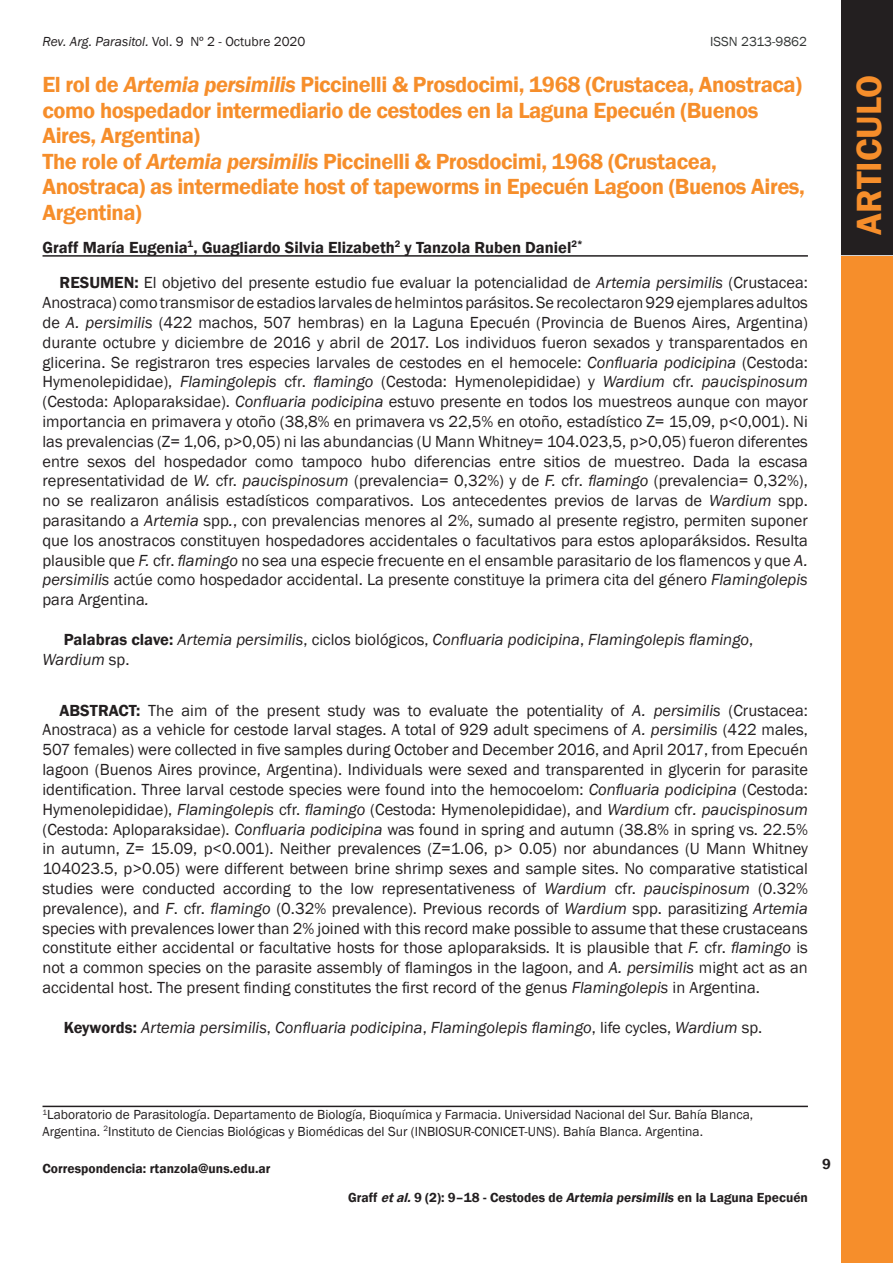
<style>
.page{position:relative;width:893px;height:1263px;background:#fff}
.page>*{position:absolute;margin:0;border:0;box-sizing:border-box;transform-origin:0 0}
.t1{font:600 36px "Franklin Gothic";color:#f68e2b}
.t2{font:600 22.5px/25.5px "Franklin Gothic";letter-spacing:-.02em;color:#f68e2b}
.t3{font:16.5px/19.8px "Franklin Gothic";color:#231f20;text-align:justify}
.t4{font:italic 16.5px/19.8px "Franklin Gothic";color:#231f20}
.t5{font:600 16.5px "Franklin Gothic";color:#231f20}
.t6{font:600 15px "Franklin Gothic";color:#231f20}
.t7{font:13.5px/16.2px "Franklin Gothic";color:#231f20}
.t8{font:600 13.5px "Franklin Gothic";color:#231f20}
.t9{font:13.5px "Franklin Gothic";color:#333635}
.s1{font-style:italic}
.s2{font-weight:600}
.s3{font-weight:600;font-style:normal}
.s4{font-style:normal}
</style>
<div class="page">
<div style="left:842px;top:0;width:51px;height:1263px;background:#f68e2b"></div>
<div style="left:842px;top:0;width:51px;height:254px;background:#231f20"></div>
<hr style="left:43px;top:1106px;width:765px;height:1px;background:#231f20">
<hr style="left:43px;top:255px;width:765px;height:2px;background:#231f20">
<p class="t7" style="left:43px;top:34px;width:264px"><span class="s1">Rev. Arg. Parasitol.</span> Vol. 9 Nº 2 - Octubre 2020</p>
<p class="t9" style="left:710px;top:33px;width:98px">ISSN 2313-9862</p>
<p class="t2" style="left:43px;top:72px;width:764px">El rol de <span class="s1">Artemia persimilis</span> Piccinelli &amp; Prosdocimi, 1968 (Crustacea, Anostraca) como hospedador intermediario de cestodes en la Laguna Epecuén (Buenos Aires, Argentina)<br>The role of <span class="s1">Artemia persimilis</span> Piccinelli &amp; Prosdocimi, 1968 (Crustacea, Anostraca) as intermediate host of tapeworms in Epecuén Lagoon (Buenos Aires, Argentina)</p>
<p class="t5" style="left:43px;top:237px;width:542px">Graff María Eugenia<sup>1</sup>, Guagliardo Silvia Elizabeth<sup>2</sup> y Tanzola Ruben Daniel<sup>2*</sup></p>
<p class="t3" style="left:43px;top:273px;width:767px;text-indent:17px"><span class="s2">RESUMEN:</span> El objetivo del presente estudio fue evaluar la potencialidad de <span class="s1">Artemia persimilis</span> (Crustacea:<br>Anostraca) como transmisor de estadios larvales de helmintos parásitos. Se recolectaron 929 ejemplares adultos de <span class="s1">A. persimilis</span> (422 machos, 507 hembras) en la Laguna Epecuén (Provincia de Buenos Aires, Argentina) durante octubre y diciembre de 2016 y abril de 2017. Los individuos fueron sexados y transparentados en glicerina. Se registraron tres especies larvales de cestodes en el hemocele: <span class="s1">Confluaria podicipina</span> (Cestoda:<br>Hymenolepididae), <span class="s1">Flamingolepis</span> cfr. <span class="s1">flamingo</span> (Cestoda: Hymenolepididae) y <span class="s1">Wardium</span> cfr. <span class="s1">paucispinosum </span>(Cestoda: Aploparaksidae). <span class="s1">Confluaria podicipina</span> estuvo presente en todos los muestreos aunque con mayor importancia en primavera y otoño (38,8% en primavera vs 22,5% en otoño, estadístico Z= 15,09, p&lt;0,001). Ni las prevalencias (Z= 1,06, p&gt;0,05) ni las abundancias (U Mann Whitney= 104.023,5, p&gt;0,05) fueron diferentes entre sexos del hospedador como tampoco hubo diferencias entre sitios de muestreo. Dada la escasa representatividad de <span class="s1">W.</span> cfr. <span class="s1">paucispinosum</span> (prevalencia= 0,32%) y de <span class="s1">F.</span> cfr. <span class="s1">flamingo</span> (prevalencia= 0,32%), no se realizaron análisis estadísticos comparativos. Los antecedentes previos de larvas de <span class="s1">Wardium</span> spp. parasitando a <span class="s1">Artemia</span> spp<span class="s1">.</span>, con prevalencias menores al 2%, sumado al presente registro, permiten suponer que los anostracos constituyen hospedadores accidentales o facultativos para estos aploparáksidos. Resulta plausible que <span class="s1">F.</span> cfr. <span class="s1">flamingo</span> no sea una especie frecuente en el ensamble parasitario de los flamencos y que <span class="s1">A. persimilis</span> actúe como hospedador accidental. La presente constituye la primera cita del género <span class="s1">Flamingolepis </span>para Argentina<span class="s1">.</span></p>
<p class="t4" style="left:42px;top:630px;width:712px;text-indent:21px"><span class="s3">Palabras clave:</span> Artemia persimilis<span class="s4">, ciclos biológicos,</span> Confluaria podicipina<span class="s4">,</span> Flamingolepis flamingo<span class="s4">,<br></span>Wardium <span class="s4">sp.</span></p>
<p class="t3" style="left:42px;top:701px;width:767px;text-indent:17px"><span class="s2">ABSTRACT:</span> The aim of the present study was to evaluate the potentiality of <span class="s1">A. persimilis</span> (Crustacea:<br>Anostraca) as a vehicle for cestode larval stages. A total of 929 adult specimens of <span class="s1">A. persimilis</span> (422 males, 507 females) were collected in five samples during October and December 2016, and April 2017, from Epecuén lagoon (Buenos Aires province, Argentina). Individuals were sexed and transparented in glycerin for parasite identification. Three larval cestode species were found into the hemocoelom: <span class="s1">Confluaria podicipina</span> (Cestoda:<br>Hymenolepididae), <span class="s1">Flamingolepis</span> cfr. <span class="s1">flamingo</span> (Cestoda: Hymenolepididae), and <span class="s1">Wardium</span> cfr<span class="s1">. paucispinosum </span>(Cestoda: Aploparaksidae). <span class="s1">Confluaria podicipina</span> was found in spring and autumn (38.8% in spring vs. 22.5% in autumn, Z= 15.09, p&lt;0.001). Neither prevalences (Z=1.06, p&gt; 0.05) nor abundances (U Mann Whitney 104023.5, p&gt;0.05) were different between brine shrimp sexes and sample sites. No comparative statistical studies were conducted according to the low representativeness of <span class="s1">Wardium</span> cfr. <span class="s1">paucispinosum</span> (0.32% prevalence), and <span class="s1">F</span>. cfr. <span class="s1">flamingo</span> (0.32% prevalence). Previous records of <span class="s1">Wardium</span> spp. parasitizing <span class="s1">Artemia </span>species with prevalences lower than 2% joined with this record make possible to assume that these crustaceans constitute either accidental or facultative hosts for those aploparaksids. It is plausible that <span class="s1">F.</span> cfr. <span class="s1">flamingo</span> is not a common species on the parasite assembly of flamingos in the lagoon, and <span class="s1">A. persimilis</span> might act as an accidental host. The present finding constitutes the first record of the genus <span class="s1">Flamingolepis</span> in Argentina.</p>
<p class="t4" style="left:64px;top:1017px;width:700px"><span class="s3">Keywords:</span> Artemia persimilis<span class="s4">,</span> Confluaria podicipina<span class="s4">,</span> Flamingolepis flamingo<span class="s4">, life cycles,</span> Wardium <span class="s4">sp.</span></p>
<h1 class="t1" style="left:847px;top:235px;width:162px;rotate:-90deg">ARTICULO</h1>
<p class="t7" style="left:43px;top:1107px;width:712px"><sup>1</sup>Laboratorio de Parasitología. Departamento de Biología, Bioquímica y Farmacia. Universidad Nacional del Sur. Bahía Blanca,<br>Argentina. <sup>2</sup>Instituto de Ciencias Biológicas y Biomédicas del Sur (INBIOSUR-CONICET-UNS). Bahía Blanca. Argentina.</p>
<p class="t8" style="left:43px;top:1160px;width:229px">Correspondencia: rtanzola@uns.edu.ar</p>
<p class="t8" style="left:348px;top:1189px;width:461px">Graff <span class="s1">etal.</span>9 (2): 9–18 - Cestodes de <span class="s1">Artemia persimilis</span> en la Laguna Epecuén</p>
<p class="t6" style="left:822px;top:1155px;width:10px">9</p>
</div>
